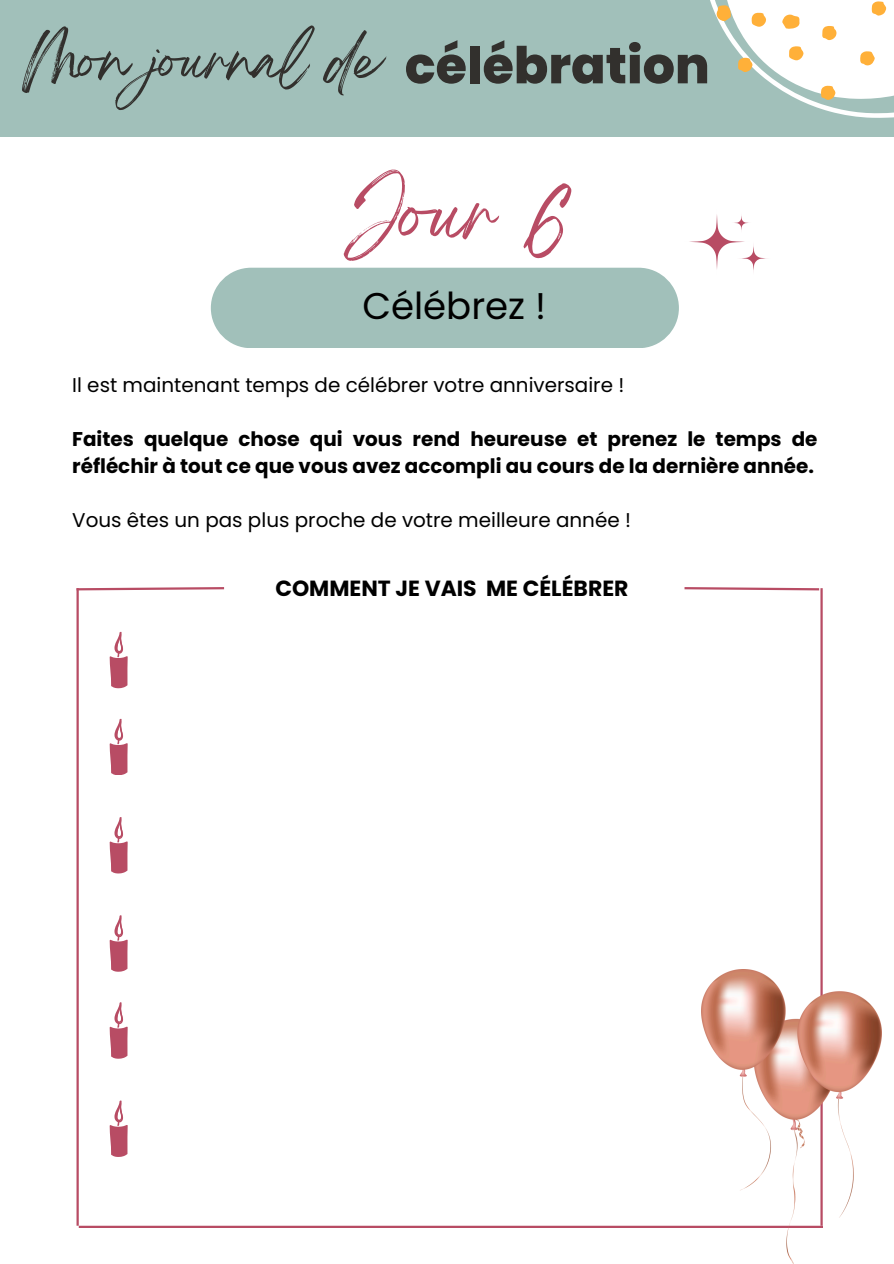
<style>
.page{position:relative;width:894px;height:1264px;background:#fff}
.page>*{position:absolute;margin:0;border:0;box-sizing:border-box;transform-origin:0 0}
.t1{font:70.35px "Breathing";color:#b84c64}
.t2{font:800 50.7px "Poppins";color:#32302d}
.t3{font:50.4px "Breathing";color:#32302d}
.t4{font:37.05px "Poppins";color:#000}
.t5{font:700 21.9px "Poppins";color:#000}
.t6{font:700 19.95px/27px "Poppins";color:#000}
.t7{font:19.95px "Poppins";color:#000}
</style>
<div class="page">
<div style="left:0;top:0;width:893px;height:137px;background:#a1c0ba"></div>
<div style="left:211px;top:268px;width:467px;height:80px;background:#a1c0ba;border-radius:40px"></div>
<hr style="left:76px;top:588px;width:3px;height:637px;background:#b84c64">
<hr style="left:79px;top:1225px;width:743px;height:2px;background:#b84c64">
<hr style="left:820px;top:588px;width:2px;height:637px;background:#b84c64">
<svg style="left:76px;top:587px;width:149px;height:4px"></svg>
<svg style="left:684px;top:587px;width:137px;height:4px"></svg>
<svg style="left:689px;top:214px;width:78px;height:58px"></svg>
<svg style="left:710px;top:0;width:183px;height:117px"></svg>
<svg style="left:110px;top:631px;width:18px;height:57px"></svg>
<svg style="left:110px;top:718px;width:18px;height:57px"></svg>
<svg style="left:110px;top:817px;width:18px;height:56px"></svg>
<svg style="left:110px;top:915px;width:18px;height:56px"></svg>
<svg style="left:110px;top:1002px;width:18px;height:56px"></svg>
<svg style="left:110px;top:1100px;width:18px;height:56px"></svg>
<img style="left:701px;top:969px;width:180px;height:294px">
<p class="t3" style="left:22px;top:45px;width:360px">Mon journal de</p>
<p class="t2" style="left:404px;top:30px;width:306px">célébration</p>
<p class="t1" style="left:345px;top:192px;width:219px">Jour 6</p>
<p class="t4" style="left:362px;top:280px;width:185px">Célébrez !</p>
<h3 class="t7" style="left:72px;top:371px;width:553px">Il est maintenant temps de célébrer votre anniversaire !</h3>
<h1 class="t6" style="left:72px;top:426px;width:746px">Faites quelque chose qui vous rend heureuse et prenez le temps de réfléchir à tout ce que vous avez accompli au cours de la dernière année.</h1>
<h4 class="t7" style="left:72px;top:506px;width:560px">Vous êtes un pas plus proche de votre meilleure année !</h4>
<h6 class="t5" style="left:275px;top:573px;width:354px">COMMENT JE VAIS ME CÉLÉBRER</h6>
</div>
